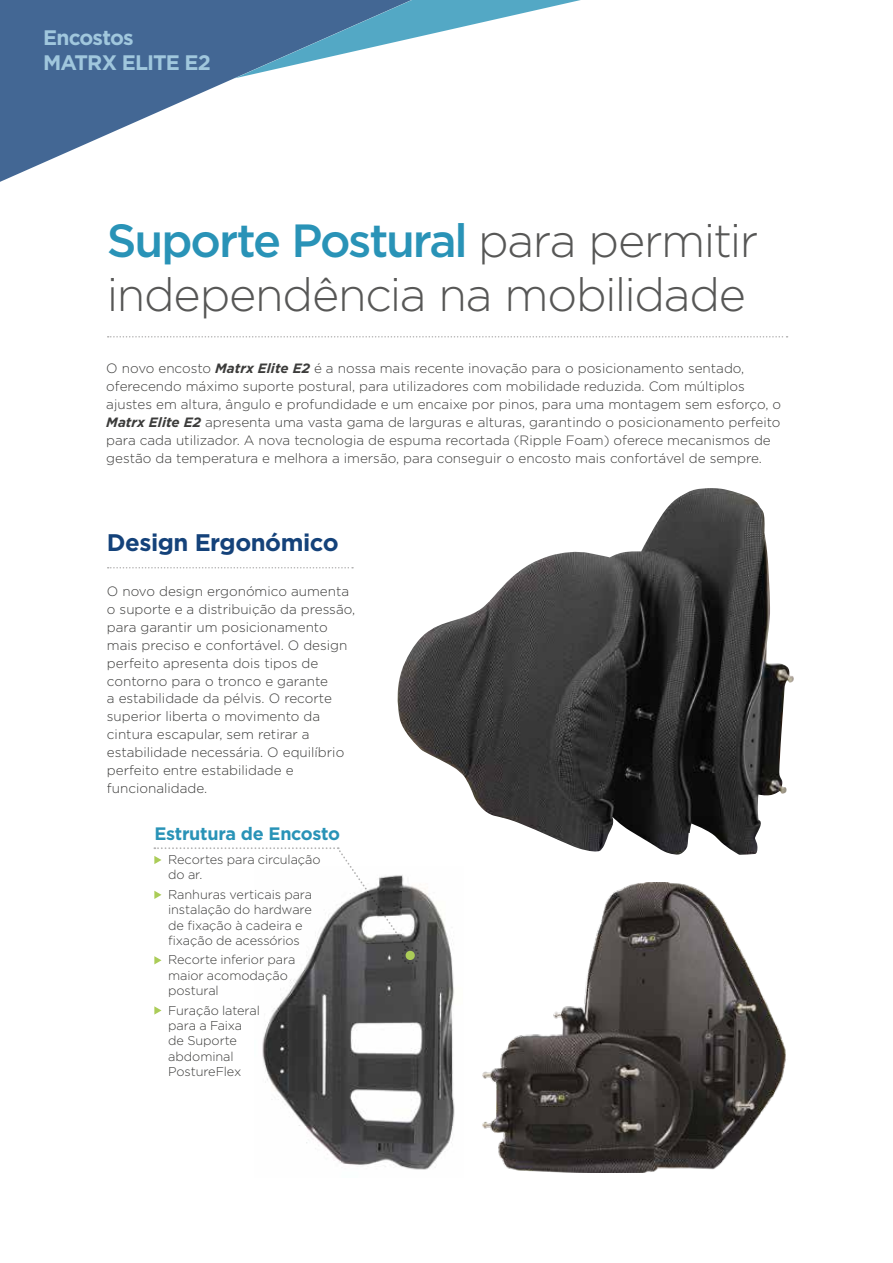
<style>
.page{position:relative;width:893px;height:1263px;background:#fff}
.page>*{position:absolute;margin:0;border:0;box-sizing:border-box;transform-origin:0 0}
.t1{font:300 46.5px/54px "Gotham";letter-spacing:-.025em;color:#575756}
.t2{font:700 24px "Gotham";letter-spacing:-.02em;color:#14427a}
.t3{font:700 21px/25.5px "Gotham";letter-spacing:-.045em;color:#a0c7dd}
.t4{font:700 18px "Gotham";letter-spacing:-.015em;color:#2993b7}
.t5{font:300 13.5px/18px "Gotham";color:#3c3c3b}
.t6{font:300 12.75px/15.3px "Gotham";letter-spacing:-.005em;color:#3c3c3b}
.s1{font-weight:500;color:#2993b7}
.s2{font-weight:700;font-style:italic}
</style>
<div class="page">
<svg style="left:0;top:78px;width:236px;height:104px"></svg>
<svg style="left:0;top:0;width:581px;height:78px;fill:#436794"></svg>
<img style="left:262px;top:889px;width:193px;height:281px">
<svg style="left:154px;top:1006px;width:8px;height:8px"></svg>
<svg style="left:154px;top:847px;width:265px;height:117px"></svg>
<svg style="left:108px;top:567px;width:245px;height:1px"></svg>
<svg style="left:108px;top:336px;width:680px;height:1px"></svg>
<img style="left:396px;top:488px;width:398px;height:367px">
<img style="left:482px;top:882px;width:304px;height:290px">
<h3 class="t3" style="left:43px;top:24px;width:169px">Encostos<br>MATRX ELITE E2</h3>
<h1 class="t1" style="left:107px;top:212px;width:653px"><span class="s1">Suporte Postural</span> para permitir independência na mobilidade</h1>
<p class="t5" style="left:106px;top:359px;width:676px">O novo encosto <span class="s2">Matrx Elite E2</span> é a nossa mais recente inovação para o posicionamento sentado, oferecendo máximo suporte postural, para utilizadores com mobilidade reduzida. Com múltiplos ajustes em altura, ângulo e profundidade e um encaixe por pinos, para uma montagem sem esforço, o <span class="s2">Matrx Elite E2</span> apresenta uma vasta gama de larguras e alturas, garantindo o posicionamento perfeito para cada utilizador. A nova tecnologia de espuma recortada (Ripple Foam) oferece mecanismos de gestão da temperatura e melhora a imersão, para conseguir o encosto mais confortável de sempre.</p>
<h2 class="t2" style="left:107px;top:526px;width:233px">Design Ergonómico</h2>
<p class="t5" style="left:107px;top:581px;width:250px">O novo design ergonómico aumenta o suporte e a distribuição da pressão, para garantir um posicionamento mais preciso e confortável. O design perfeito apresenta dois tipos de contorno para o tronco e garante<br>a estabilidade da pélvis. O recorte superior liberta o movimento da cintura escapular, sem retirar a estabilidade necessária. O equilíbrio perfeito entre estabilidade e funcionalidade.</p>
<h3 class="t4" style="left:154px;top:822px;width:187px">Estrutura de Encosto</h3>
<p class="t6" style="left:168px;top:852px;width:154px">Recortes para circulação do ar.</p>
<p class="t6" style="left:168px;top:886px;width:146px">Ranhuras verticais para instalação do hardware de fixação à cadeira e fixação de acessórios</p>
<p class="t6" style="left:168px;top:952px;width:129px">Recorte inferior para maior acomodação postural</p>
<p class="t6" style="left:168px;top:1002px;width:93px">Furação lateral para a Faixa de Suporte abdominal<br>PostureFlex</p>
</div>
